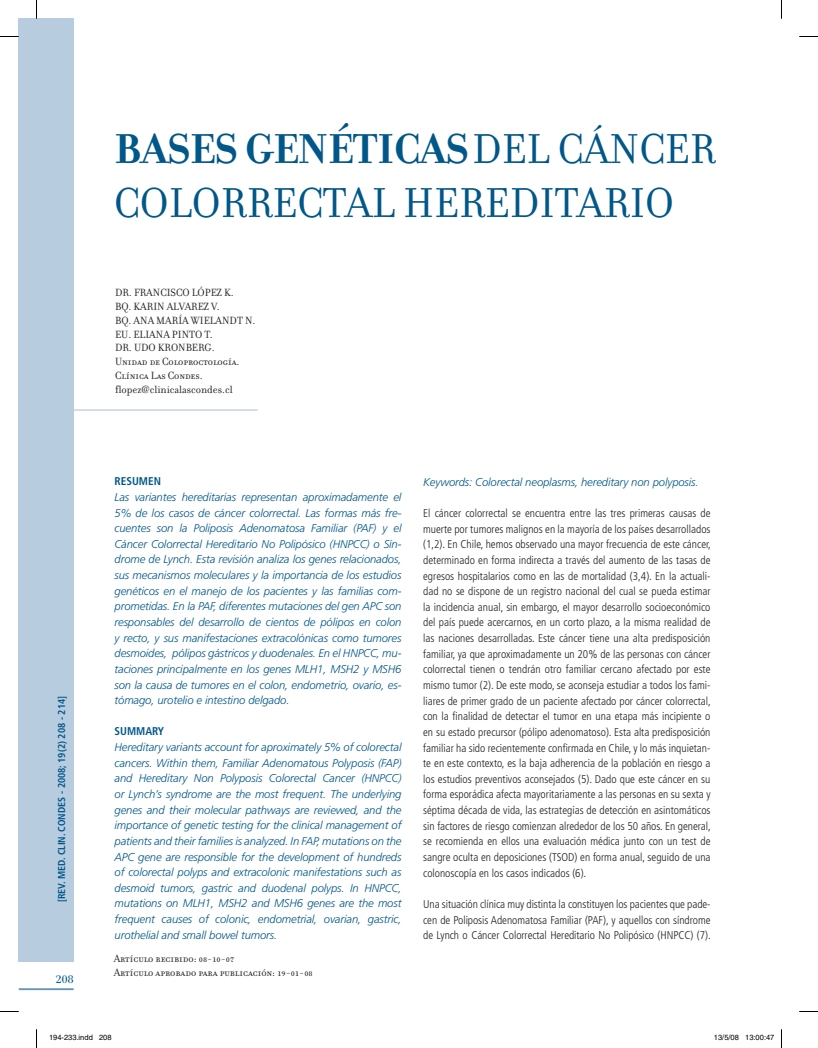
<style>
.page{position:relative;width:818px;height:1048px;background:#fff}
.page>*{position:absolute;margin:0;border:0;box-sizing:border-box;transform-origin:0 0}
.t1{font:45px/54px "Filosofia";color:#005789}
.t2{font:16.25px "Filosofia Grand Caps";color:#005789;scale:1.1 1}
.t3{font:300 condensed 11.25px/15.6px "Frutiger";color:#231f20;text-align:justify}
.t4{font:italic 300 11.25px/15.6px "Frutiger";letter-spacing:-.01em;color:#005789}
.t5{font:11.25px/13.8px "Filosofia Small Caps";color:#231f20}
.t6{font:700 condensed 10px "Frutiger";color:#005789}
.t7{font:7.5px "Helvetica";color:#000}
.s1{font-weight:700}
.s2{font-family:"Filosofia"}
.s3{font-weight:700;font-style:normal;font-stretch:condensed}
</style>
<div class="page">
<hr style="left:19px;top:988px;width:55px;height:2px;background:#6496bc">
<hr style="left:49px;top:409px;width:208px;height:1px;background:#b8cce0">
<div style="left:19px;top:19px;width:55px;height:942px;background:#b8cce0"></div>
<svg style="left:0;top:36px;width:19px;height:1px"></svg>
<svg style="left:799px;top:36px;width:18px;height:1px"></svg>
<svg style="left:0;top:1011px;width:19px;height:1px"></svg>
<svg style="left:799px;top:1011px;width:18px;height:1px"></svg>
<svg style="left:36px;top:0;width:1px;height:19px"></svg>
<svg style="left:36px;top:1029px;width:1px;height:18px"></svg>
<p class="t1" style="left:114px;top:123px;width:602px"><span class="s1">BASES GENÉTICAS</span>DEL CÁNCER<br>COLORRECTAL HEREDITARIO</p>
<p class="t6" style="left:56px;top:902px;width:207px;rotate:-90deg">[REV. MED. CLIN. CONDES - 2008; 19(2) 208 - 214]</p>
<p class="t2" style="left:55px;top:969px;width:18px">208</p>
<p class="t5" style="left:115px;top:286px;width:142px">DR. FRANCISCO L<span class="s2">Ó</span>PEZ K.<br>BQ. KARIN ALVAREZ V.<br>BQ. ANA MAR<span class="s2">Í</span>A WIELANDT N.<br>EU. ELIANA PINTO T.<br>DR. UDO KRONBERG.<br>Unidad de Coloproctología.<br>Clínica Las Condes. <span class="s2">flopez@clinicalascondes.cl</span></p>
<p class="t4" style="left:114px;top:473px;width:288px"><span class="s3">RESUMEN<br></span>Las variantes hereditarias representan aproximadamente el 5% de los casos de cáncer colorrectal. Las formas más fre&shy;cuentes son la Poliposis Adenomatosa Familiar (PAF) y el Cáncer Colorrectal Hereditario No Polipósico (HNPCC) o Sín&shy;drome de Lynch. Esta revisión analiza los genes relacionados, sus mecanismos moleculares y la importancia de los estudios genéticos en el manejo de los pacientes y las familias com&shy;prometidas. En la PAF, diferentes mutaciones del gen APC son responsables del desarrollo de cientos de pólipos en colon y recto, y sus manifestaciones extracolónicas como tumores desmoides, pólipos gástricos y duodenales. En el HNPCC, mu&shy;taciones principalmente en los genes MLH1, MSH2 y MSH6 son la causa de tumores en el colon, endometrio, ovario, es&shy;tómago, urotelio e intestino delgado.</p>
<p class="t4" style="left:114px;top:723px;width:288px"><span class="s3">SUMMARY<br></span>Hereditary variants account for aproximately 5% of colorectal cancers. Within them, Familiar Adenomatous Polyposis (FAP) and Hereditary Non Polyposis Colorectal Cancer (HNPCC) or Lynch’s syndrome are the most frequent. The underlying genes and their molecular pathways are reviewed, and the importance of genetic testing for the clinical management of patients and their families is analyzed. In FAP, mutations on the APC gene are responsible for the development of hundreds of colorectal polyps and extracolonic manifestations such as desmoid tumors, gastric and duodenal polyps. In HNPCC, mutations on MLH1, MSH2 and MSH6 genes are the most frequent causes of colonic, endometrial, ovarian, gastric, urothelial and small bowel tumors.</p>
<p class="t5" style="left:114px;top:951px;width:200px">Artículo recibido: 08-10-07<br>Artículo aprobado para publicación: 19-01-08</p>
<p class="t4" style="left:423px;top:474px;width:277px">Keywords: Colorectal neoplasms, hereditary non polyposis.</p>
<p class="t3" style="left:423px;top:505px;width:289px">El cáncer colorrectal se encuentra entre las tres primeras causas de muerte por tumores malignos en la mayoría de los países desarrollados (1,2). En Chile, hemos observado una mayor frecuencia de este cáncer, determinado en forma indirecta a través del aumento de las tasas de egresos hospitalarios como en las de mortalidad (3,4). En la actuali&shy;dad no se dispone de un registro nacional del cual se pueda estimar la incidencia anual, sin embargo, el mayor desarrollo socioeconómico del país puede acercarnos, en un corto plazo, a la misma realidad de las naciones desarrolladas. Este cáncer tiene una alta predisposición familiar, ya que aproximadamente un 20% de las personas con cáncer colorrectal tienen o tendrán otro familiar cercano afectado por este mismo tumor (2). De este modo, se aconseja estudiar a todos los fami&shy;liares de primer grado de un paciente afectado por cáncer colorrectal, con la finalidad de detectar el tumor en una etapa más incipiente o en su estado precursor (pólipo adenomatoso). Esta alta predisposición familiar ha sido recientemente confirmada en Chile, y lo más inquietan&shy;te en este contexto, es la baja adherencia de la población en riesgo a los estudios preventivos aconsejados (5). Dado que este cáncer en su forma esporádica afecta mayoritariamente a las personas en su sexta y séptima década de vida, las estrategias de detección en asintomáticos sin factores de riesgo comienzan alrededor de los 50 años. En general, se recomienda en ellos una evaluación médica junto con un test de sangre oculta en deposiciones (TSOD) en forma anual, seguido de una colonoscopía en los casos indicados (6).</p>
<p class="t3" style="left:423px;top:896px;width:289px">Una situación clínica muy distinta la constituyen los pacientes que pade&shy;cen de Poliposis Adenomatosa Familiar (PAF), y aquellos con síndrome de Lynch o Cáncer Colorrectal Hereditario No Polipósico (HNPCC) (7).</p>
<p class="t7" style="left:49px;top:1033px;width:64px">194-233.indd 208</p>
<p class="t7" style="left:713px;top:1033px;width:62px">13/5/08 13:00:47</p>
</div>
